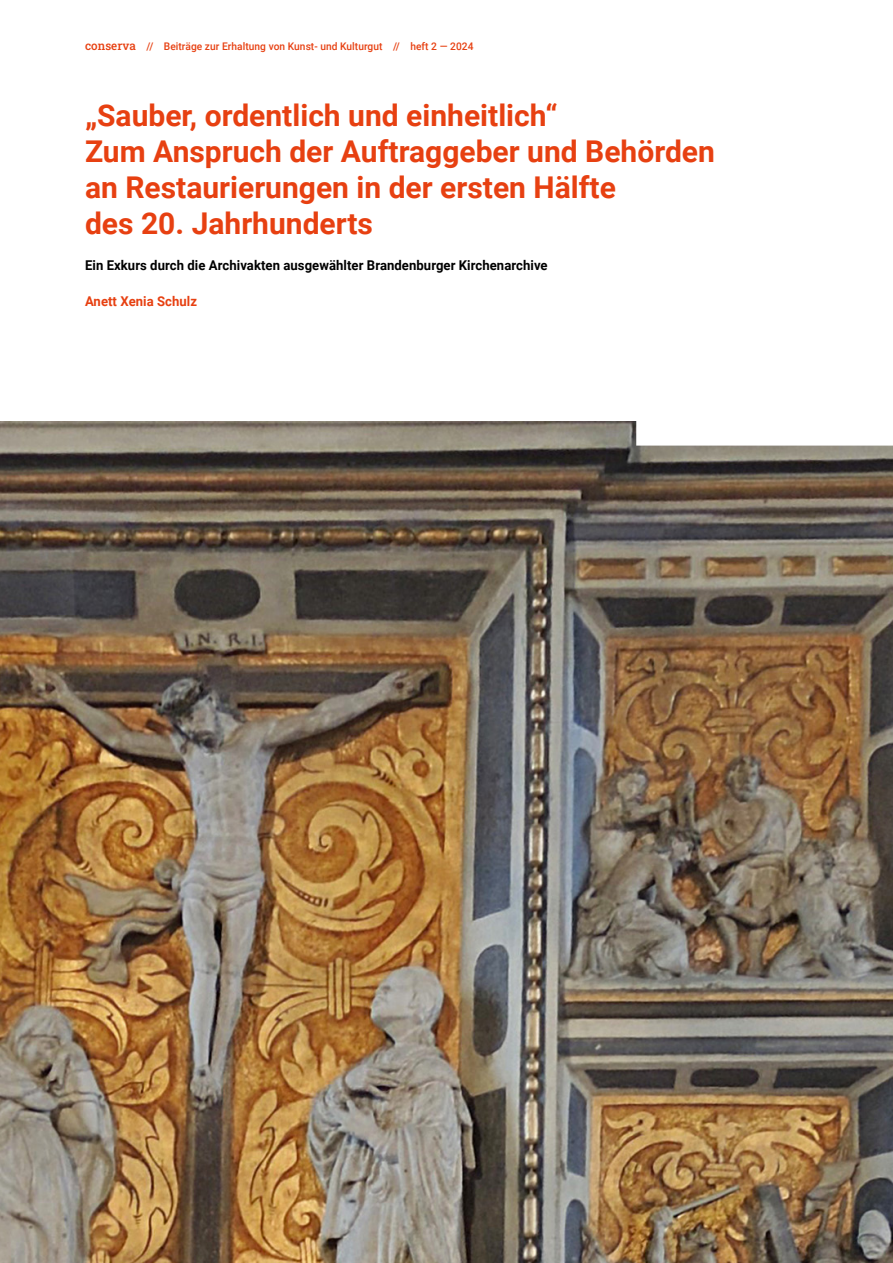
<style>
.page{position:relative;width:893px;height:1263px;background:#fff}
.page>*{position:absolute;margin:0;border:0;box-sizing:border-box;transform-origin:0 0}
.wild_020_Kapitelüberschrift{font:700 30px/36px "Roboto";color:#e74011}
.wild_Beitragsbeschreibung{font:700 13.5px "Roboto";letter-spacing:.005em;color:#000}
.wild_009_Autor_in{font:700 13.5px "Roboto";letter-spacing:.005em;color:#e74011}
.t1{font:500 10.5px "Roboto";letter-spacing:.005em;color:#e74011}
.s1{font-family:"Roboto Slab";font-size:12px}
</style>
<div class="page">
<img style="left:0;top:421px;width:893px;height:842px">
<p class="t1" style="left:85px;top:39px;width:390px"><span class="s1">conserva</span> // Beiträge zur Erhaltung von Kunst- und Kulturgut // heft 2 — 2024</p>
<p class="wild_020_Kapitelüberschrift" style="left:85px;top:96px;width:631px">„Sauber, ordentlich und einheitlich“<br>Zum Anspruch der Auftraggeber und Behörden an Restaurierungen in der ersten Hälfte<br>des 20. Jahrhunderts</p>
<p class="wild_Beitragsbeschreibung" style="left:85px;top:256px;width:464px">Ein Exkurs durch die Archivakten ausgewählter Brandenburger Kirchenarchive</p>
<p class="wild_009_Autor_in" style="left:85px;top:292px;width:114px">Anett Xenia Schulz</p>
</div>
